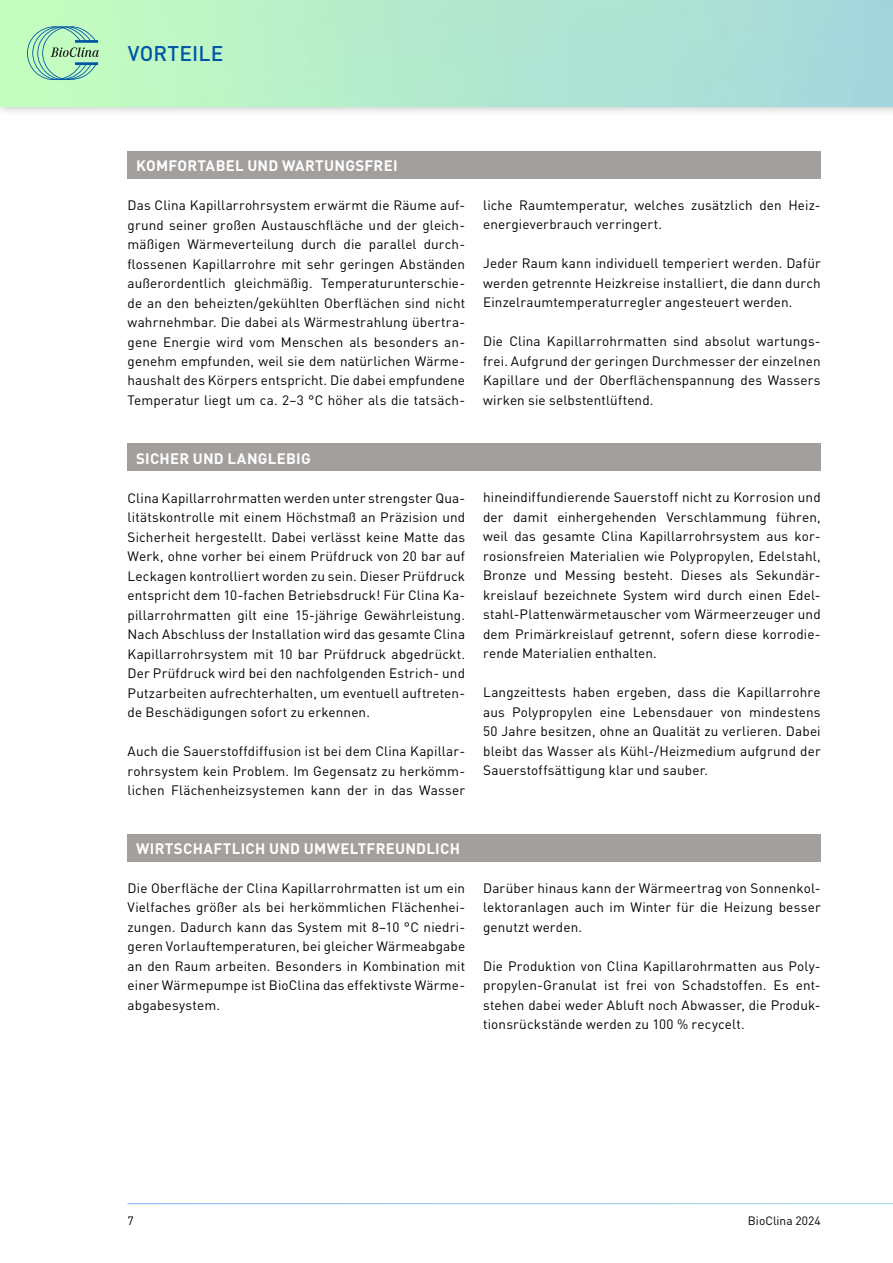
<style>
.page{position:relative;width:893px;height:1263px;background:#fff}
.page>*{position:absolute;margin:0;border:0;box-sizing:border-box;transform-origin:0 0}
.t1{font:500 21px "DIN Pro";letter-spacing:.01em;color:#0056a4}
.t2{font:700 15px "DIN Pro";letter-spacing:.015em;color:#fff}
.t3{font:13.5px/19.5px "DIN Pro";letter-spacing:.01em;color:#000;text-align:justify}
.t4{font:12px "DIN Pro";color:#000}
</style>
<div class="page">
<div style="left:0;top:0;width:893px;height:117px;background:#000;opacity:.25"></div>
<img style="left:0;top:0;width:893px;height:106px">
<svg style="left:27px;top:26px;width:72px;height:54px;background:#9edab5"></svg>
<div style="left:128px;top:151px;width:693px;height:28px;background:#a29f9d"></div>
<div style="left:128px;top:444px;width:693px;height:27px;background:#a29f9d"></div>
<div style="left:128px;top:834px;width:693px;height:27px;background:#a29f9d"></div>
<h1 class="t1" style="left:128px;top:39px;width:97px">VORTEILE</h1>
<p class="t2" style="left:136px;top:155px;width:263px">KOMFORTABEL UND WARTUNGSFREI</p>
<p class="t3" style="left:128px;top:195px;width:339px">Das Clina Kapillarrohrsystem erwärmt die Räume auf&shy;grund seiner großen Austauschfläche und der gleich&shy;mäßigen Wärmeverteilung durch die parallel durch&shy;flossenen Kapillarrohre mit sehr geringen Abständen außerordentlich gleichmäßig. Temperaturunterschie&shy;de an den beheizten/gekühlten Oberflächen sind nicht wahrnehmbar. Die dabei als Wärmestrahlung übertra&shy;gene Energie wird vom Menschen als besonders an&shy;genehm empfunden, weil sie dem natürlichen Wärme&shy;haushalt des Körpers entspricht. Die dabei empfundene Temperatur liegt um ca. 2–3 °C höher als die tatsäch-</p>
<p class="t3" style="left:483px;top:195px;width:339px">liche Raumtemperatur, welches zusätzlich den Heiz&shy;energieverbrauch verringert.</p>
<p class="t3" style="left:483px;top:253px;width:339px">Jeder Raum kann individuell temperiert werden. Dafür werden getrennte Heizkreise installiert, die dann durch Einzelraumtemperaturregler angesteuert werden.</p>
<p class="t3" style="left:483px;top:331px;width:339px">Die Clina Kapillarrohrmatten sind absolut wartungs&shy;frei. Aufgrund der geringen Durchmesser der einzelnen Kapillare und der Oberflächenspannung des Wassers wirken sie selbstentlüftend.</p>
<p class="t2" style="left:136px;top:448px;width:176px">SICHER UND LANGLEBIG</p>
<p class="t3" style="left:128px;top:487px;width:339px">Clina Kapillarrohrmatten werden unter strengster Qua&shy;litätskontrolle mit einem Höchstmaß an Präzision und Sicherheit hergestellt. Dabei verlässt keine Matte das Werk, ohne vorher bei einem Prüfdruck von 20 bar auf Leckagen kontrolliert worden zu sein. Dieser Prüfdruck entspricht dem 10-fachen Betriebsdruck! Für Clina Ka&shy;pillarrohrmatten gilt eine 15-jährige Gewährleistung.<br>Nach Abschluss der Installation wird das gesamte Clina Kapillarrohrsystem mit 10 bar Prüfdruck abgedrückt.<br>Der Prüfdruck wird bei den nachfolgenden Estrich- und Putzarbeiten aufrechterhalten, um eventuell auftreten&shy;de Beschädigungen sofort zu erkennen.</p>
<p class="t3" style="left:128px;top:741px;width:339px">Auch die Sauerstoffdiffusion ist bei dem Clina Kapillar&shy;rohrsystem kein Problem. Im Gegensatz zu herkömm&shy;lichen Flächenheizsystemen kann der in das Wasser</p>
<p class="t3" style="left:483px;top:487px;width:339px">hineindiffundierende Sauerstoff nicht zu Korrosion und der damit einhergehenden Verschlammung führen, weil das gesamte Clina Kapillarrohrsystem aus kor&shy;rosionsfreien Materialien wie Polypropylen, Edelstahl, Bronze und Messing besteht. Dieses als Sekundär&shy;kreislauf bezeichnete System wird durch einen Edel&shy;stahl-Plattenwärmetauscher vom Wärmeerzeuger und dem Primärkreislauf getrennt, sofern diese korrodie&shy;rende Materialien enthalten.</p>
<p class="t3" style="left:483px;top:682px;width:339px">Langzeittests haben ergeben, dass die Kapillarrohre aus Polypropylen eine Lebensdauer von mindestens 50 Jahre besitzen, ohne an Qualität zu verlieren. Dabei bleibt das Wasser als Kühl-/Heizmedium aufgrund der Sauerstoffsättigung klar und sauber.</p>
<p class="t2" style="left:136px;top:838px;width:325px">WIRTSCHAFTLICH UND UMWELTFREUNDLICH</p>
<p class="t3" style="left:128px;top:877px;width:339px">Die Oberfläche der Clina Kapillarrohrmatten ist um ein Vielfaches größer als bei herkömmlichen Flächenhei&shy;zungen. Dadurch kann das System mit 8–10 °C niedri&shy;geren Vorlauftemperaturen, bei gleicher Wärmeabgabe an den Raum arbeiten. Besonders in Kombination mit einer Wärmepumpe ist BioClina das effektivste Wärme&shy;abgabesystem.</p>
<p class="t3" style="left:483px;top:877px;width:339px">Darüber hinaus kann der Wärmeertrag von Sonnenkol&shy;lektoranlagen auch im Winter für die Heizung besser genutzt werden.</p>
<p class="t3" style="left:483px;top:955px;width:339px">Die Produktion von Clina Kapillarohrmatten aus Poly&shy;propylen-Granulat ist frei von Schadstoffen. Es ent&shy;stehen dabei weder Abluft noch Abwasser, die Produk&shy;tionsrückstände werden zu 100 % recycelt.</p>
<p class="t4" style="left:128px;top:1212px;width:8px">7</p>
<p class="t4" style="left:748px;top:1212px;width:74px">BioClina 2024</p>
</div>
